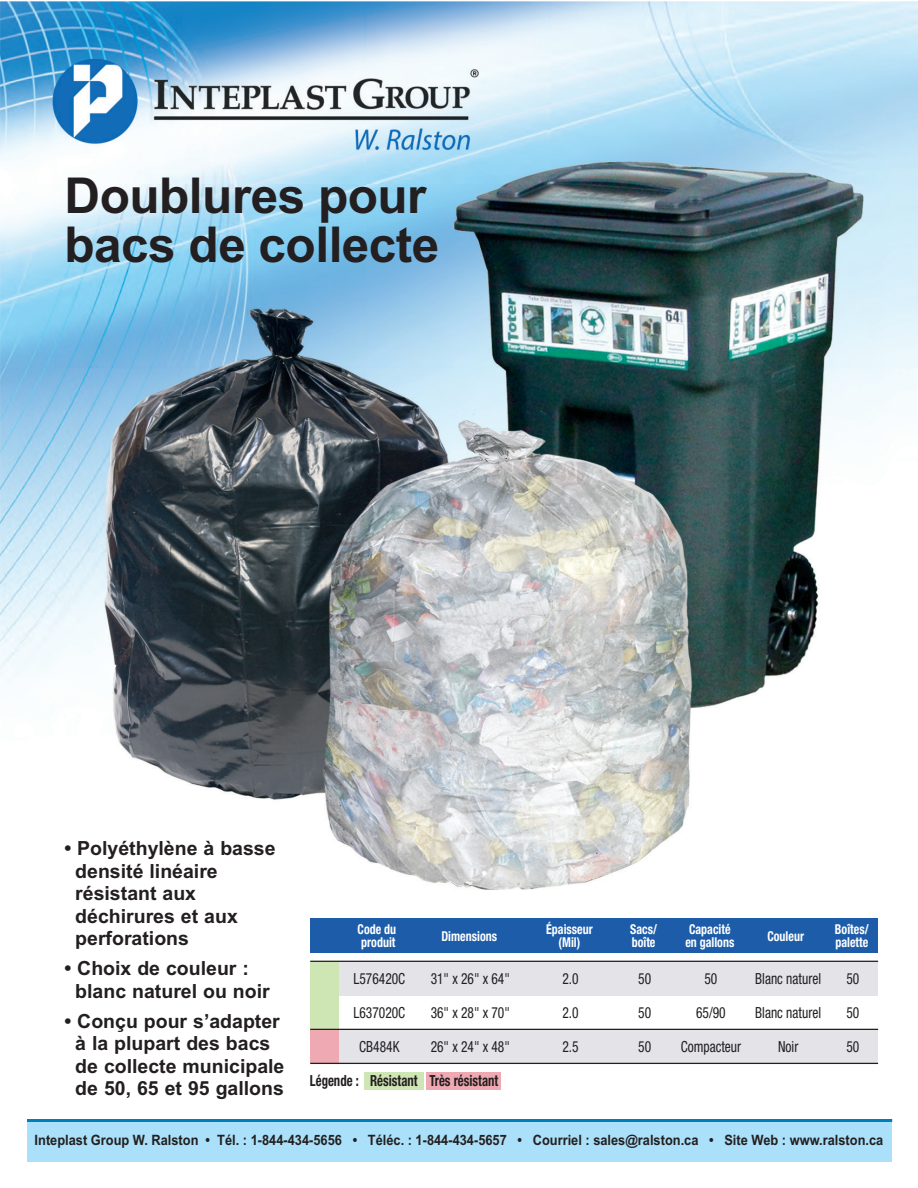
<style>
.page{position:relative;width:918px;height:1188px;background:#fff}
.page>*{position:absolute;margin:0;border:0;box-sizing:border-box;transform-origin:0 0}
.t1{font:700 49.5px/49.5px "Arial";letter-spacing:-.01em;color:#231f20}
.t2{font:700 19.5px/22.5px "Arial";color:#231f20}
.t3{font:condensed 15.3px "Helvetica Neue";color:#231f20;scale:.88 1}
.t4{font:700 condensed 15.3px "Helvetica Neue";color:#231f20;scale:.83 1}
.t5{font:700 14.25px "Arial";color:#231f20;scale:.9 1}
.t6{font:700 condensed 13.65px "Helvetica Neue";color:#fff;scale:.88 1}
</style>
<div class="page">
<img style="left:0;top:1px;width:918px;height:1161px">
<div style="left:310px;top:919px;width:568px;height:171px;background:#fff"></div>
<div style="left:310px;top:919px;width:568px;height:34px;background:#1c5ca9"></div>
<div style="left:310px;top:961px;width:568px;height:34px;background:#e3e3e8"></div>
<div style="left:310px;top:961px;width:28px;height:34px;background:#cee5b4"></div>
<div style="left:310px;top:995px;width:28px;height:34px;background:#cee5b4"></div>
<div style="left:310px;top:1029px;width:568px;height:34px;background:#e3e3e8"></div>
<div style="left:310px;top:1029px;width:28px;height:34px;background:#efa9b2"></div>
<hr style="left:310px;top:961px;width:568px;height:1px;background:#231f20">
<hr style="left:310px;top:1029px;width:568px;height:1px;background:#231f20">
<hr style="left:310px;top:1063px;width:568px;height:1px;background:#231f20">
<div style="left:364px;top:1072px;width:59px;height:18px;background:#cee5b4"></div>
<div style="left:427px;top:1072px;width:74px;height:18px;background:#efa9b2"></div>
<div style="left:27px;top:1122px;width:864px;height:40px;background:#aae0f9"></div>
<hr style="left:27px;top:1119px;width:865px;height:3px;background:#007fbd">
<h1 class="t1" style="left:64px;top:171px;width:377px">Doublures pour bacs de collecte</h1>
<p class="t2" style="left:75px;top:837px;width:202px;text-indent:-11px">• Polyéthylène à basse densité linéaire résistant aux déchirures et aux perforations</p>
<p class="t2" style="left:75px;top:957px;width:196px;text-indent:-11px">• Choix de couleur : blanc naturel ou noir</p>
<p class="t2" style="left:64px;top:1010px;width:221px;text-align:center">• Conçu pour s’adapter à la plupart des bacs de collecte municipale de 50, 65 et 95 gallons</p>
<p class="t6" style="left:441px;top:931px;width:65px">Dimensions</p>
<p class="t6" style="left:546px;top:924px;width:54px">Épaisseur</p>
<p class="t6" style="left:630px;top:924px;width:32px">Sacs/</p>
<p class="t6" style="left:689px;top:924px;width:49px">Capacité</p>
<p class="t6" style="left:767px;top:931px;width:43px">Couleur</p>
<p class="t6" style="left:835px;top:924px;width:40px">Boîtes/</p>
<p class="t6" style="left:358px;top:924px;width:45px">Code du</p>
<p class="t6" style="left:361px;top:938px;width:40px">produit</p>
<p class="t6" style="left:559px;top:938px;width:26px">(Mil)</p>
<p class="t6" style="left:632px;top:938px;width:28px">boîte</p>
<p class="t6" style="left:685px;top:938px;width:57px">en gallons</p>
<p class="t6" style="left:835px;top:938px;width:39px">palette</p>
<p class="t3" style="left:353px;top:973px;width:60px">L576420C</p>
<p class="t3" style="left:431px;top:973px;width:92px">31" x 26" x 64"</p>
<p class="t3" style="left:562px;top:973px;width:20px">2.0</p>
<p class="t3" style="left:638px;top:973px;width:16px">50</p>
<p class="t3" style="left:704px;top:973px;width:16px">50</p>
<p class="t3" style="left:755px;top:973px;width:76px">Blanc naturel</p>
<p class="t3" style="left:846px;top:973px;width:16px">50</p>
<p class="t3" style="left:353px;top:1007px;width:60px">L637020C</p>
<p class="t3" style="left:431px;top:1007px;width:92px">36" x 28" x 70"</p>
<p class="t3" style="left:562px;top:1007px;width:20px">2.0</p>
<p class="t3" style="left:638px;top:1007px;width:16px">50</p>
<p class="t3" style="left:696px;top:1007px;width:35px">65/90</p>
<p class="t3" style="left:755px;top:1007px;width:76px">Blanc naturel</p>
<p class="t3" style="left:846px;top:1007px;width:16px">50</p>
<p class="t3" style="left:359px;top:1041px;width:47px">CB484K</p>
<p class="t3" style="left:431px;top:1041px;width:92px">26" x 24" x 48"</p>
<p class="t3" style="left:562px;top:1041px;width:20px">2.5</p>
<p class="t3" style="left:638px;top:1041px;width:16px">50</p>
<p class="t3" style="left:681px;top:1041px;width:70px">Compacteur</p>
<p class="t3" style="left:778px;top:1041px;width:24px">Noir</p>
<p class="t3" style="left:846px;top:1041px;width:16px">50</p>
<p class="t4" style="left:310px;top:1075px;width:229px">Légende : Résistant Très résistant</p>
<p class="t5" style="left:35px;top:1131px;width:944px">Inteplast Group W. Ralston • Tél. : 1-844-434-5656 • Téléc. : 1-844-434-5657 • Courriel : sales@ralston.ca • Site Web : www.ralston.ca</p>
</div>
